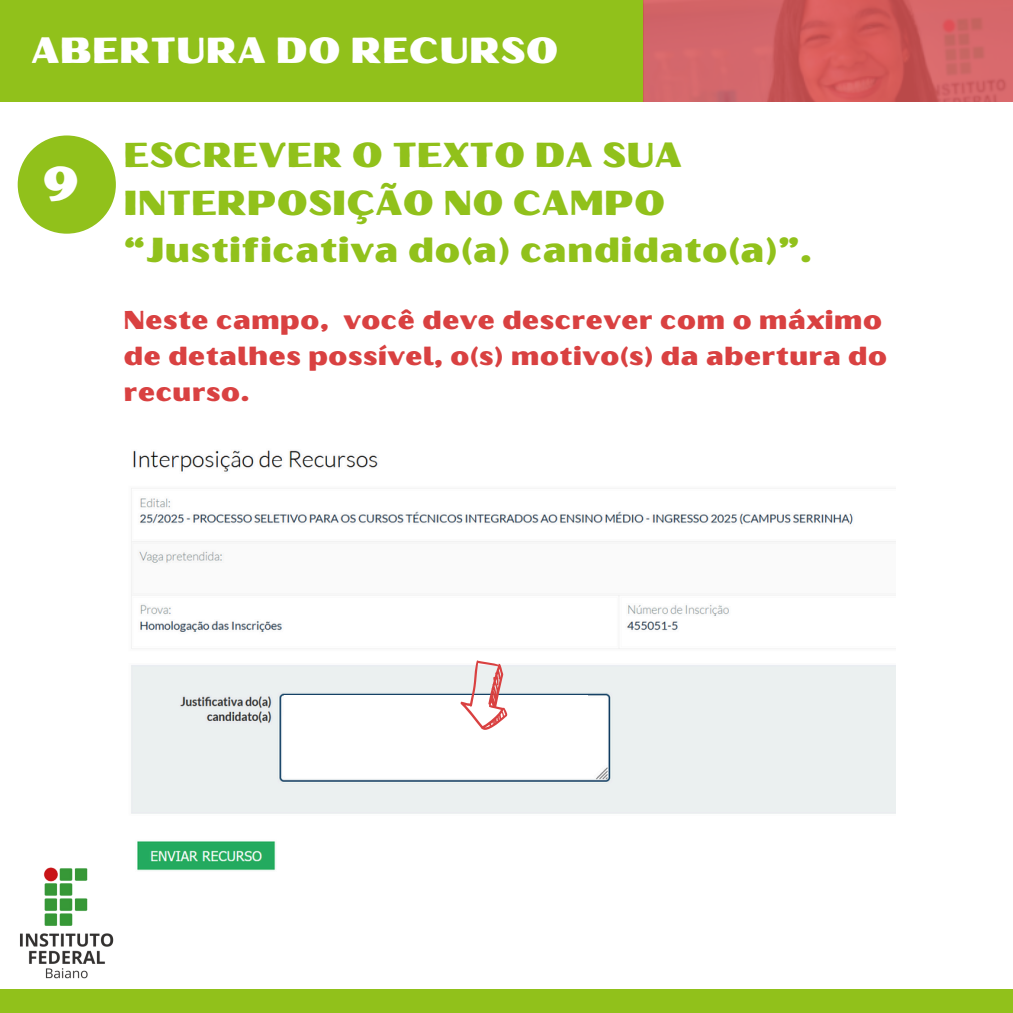
<style>
.page{position:relative;width:1013px;height:1013px;background:#fff}
.page>*{position:absolute;margin:0;border:0;box-sizing:border-box;transform-origin:0 0}
.t1{font:49px "Oilvare Base";color:#fff}
.t2{font:36.38px "Oilvare Base";color:#fff}
.t3{font:34.75px/47.8px "Oilvare Base";color:#91c11b}
.t4{font:26px/35.6px "Oilvare Base";color:#d94141}
</style>
<div class="page">
<div style="left:0;top:0;width:643px;height:101px;background:#91c11b"></div>
<svg style="left:643px;top:0;width:369px;height:101px;background:#d15f61"></svg>
<div style="left:0;top:989px;width:1012px;height:23px;background:#91c11b"></div>
<img style="left:20px;top:867px;width:94px;height:112px">
<div style="left:18px;top:135px;width:98px;height:99px;background:#91c11b;border-radius:50%"></div>
<img style="left:131px;top:450px;width:764px;height:421px">
<div style="left:284px;top:695px;width:304px;height:49px;background:#fff"></div>
<svg style="left:456px;top:657px;width:61px;height:73px"></svg>
<h2 class="t2" style="left:31px;top:28px;width:529px">ABERTURA DO RECURSO</h2>
<p class="t1" style="left:42px;top:153px;width:40px">9</p>
<h1 class="t3" style="left:124px;top:131px;width:690px">ESCREVER O TEXTO DA SUA<br>INTERPOSIÇÃO NO CAMPO “Justificativa do(a) candidato(a)”.</h1>
<p class="t4" style="left:124px;top:303px;width:765px">Neste campo, você deve descrever com o máximo de detalhes possível, o(s) motivo(s) da abertura do recurso.</p>
</div>
